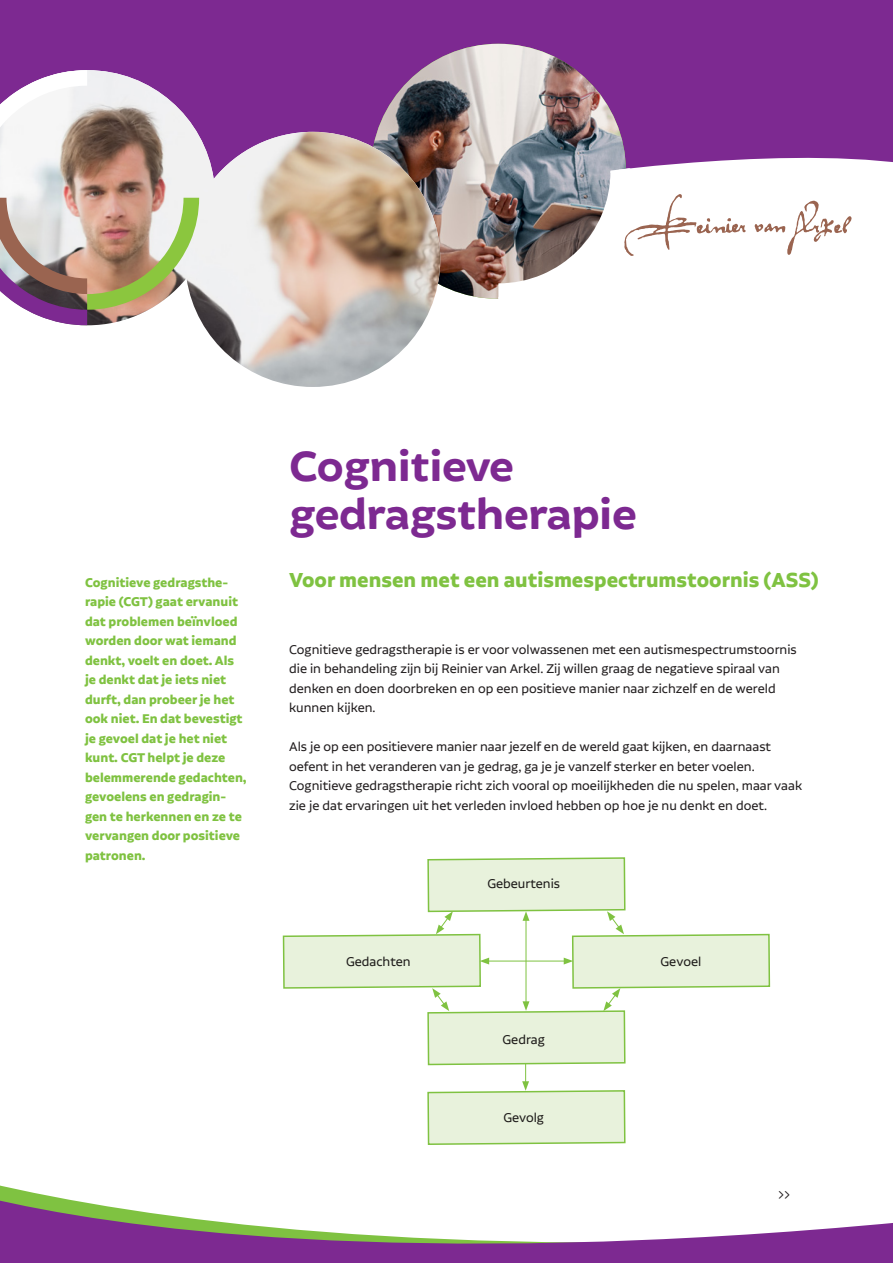
<style>
.page{position:relative;width:893px;height:1263px;background:#fff}
.page>*{position:absolute;margin:0;border:0;box-sizing:border-box;transform-origin:0 0}
.t1{font:700 45px "Brocha";letter-spacing:-.01em;color:#7d2991}
.t2{font:700 24px "Alvar Pro";color:#7fc241}
.t3{font:300 18px "Alvar Essential";color:#231f20}
.t4{font:15px/19.5px "Alvar Pro";color:#231f20}
.t5{font:700 15px/19.5px "Alvar Pro";color:#7fc241}
</style>
<div class="page">
<div style="left:0;top:0;width:893px;height:168px;background:#7d2991"></div>
<img style="left:371px;top:44px;width:255px;height:255px;border-radius:128px">
<svg style="left:0;top:1185px;width:60px;height:13px"></svg>
<svg style="left:0;top:1198px;width:893px;height:65px"></svg>
<svg style="left:498px;top:168px;width:354px;height:131px"></svg>
<img style="left:79px;top:70px;width:361px;height:317px">
<svg style="left:0;top:70px;width:199px;height:255px"></svg>
<svg style="left:282px;top:857px;width:489px;height:288px"></svg>
<p class="t5" style="left:85px;top:572px;width:163px">Cognitieve gedragsthe&shy;rapie (CGT) gaat ervanuit dat problemen beïnvloed worden door wat iemand denkt, voelt en doet. Als je denkt dat je iets niet durft, dan probeer je het ook niet. En dat bevestigt je gevoel dat je het niet kunt. CGT helpt je deze belemmerende gedachten, gevoelens en gedragin&shy;gen te herkennen en ze te vervangen door positieve patronen.</p>
<p class="t1" style="left:289px;top:438px;width:226px">Cognitieve</p>
<p class="t1" style="left:289px;top:486px;width:349px">gedragstherapie</p>
<p class="t2" style="left:289px;top:566px;width:531px">Voor mensen met een autismespectrumstoornis (ASS)</p>
<p class="t4" style="left:289px;top:639px;width:509px">Cognitieve gedragstherapie is er voor volwassenen met een autismespectrumstoornis die in behandeling zijn bij Reinier van Arkel. Zij willen graag de negatieve spiraal van denken en doen doorbreken en op een positieve manier naar zichzelf en de wereld kunnen kijken.</p>
<p class="t4" style="left:289px;top:737px;width:483px">Als je op een positievere manier naar jezelf en de wereld gaat kijken, en daarnaast</p>
<p class="t4" style="left:289px;top:756px;width:467px">oefent in het veranderen van je gedrag, ga je je vanzelf sterker en beter voelen.</p>
<p class="t4" style="left:289px;top:776px;width:514px">Cognitieve gedragstherapie richt zich vooral op moeilijkheden die nu spelen, maar vaak zie je dat ervaringen uit het verleden invloed hebben op hoe je nu denkt en doet.</p>
<p class="t4" style="left:487px;top:873px;width:74px">Gebeurtenis</p>
<p class="t4" style="left:346px;top:951px;width:66px">Gedachten</p>
<p class="t4" style="left:660px;top:951px;width:43px">Gevoel</p>
<p class="t4" style="left:503px;top:1029px;width:44px">Gedrag</p>
<p class="t4" style="left:503px;top:1107px;width:42px">Gevolg</p>
<p class="t3" style="left:778px;top:1185px;width:13px">&gt;&gt;</p>
</div>
